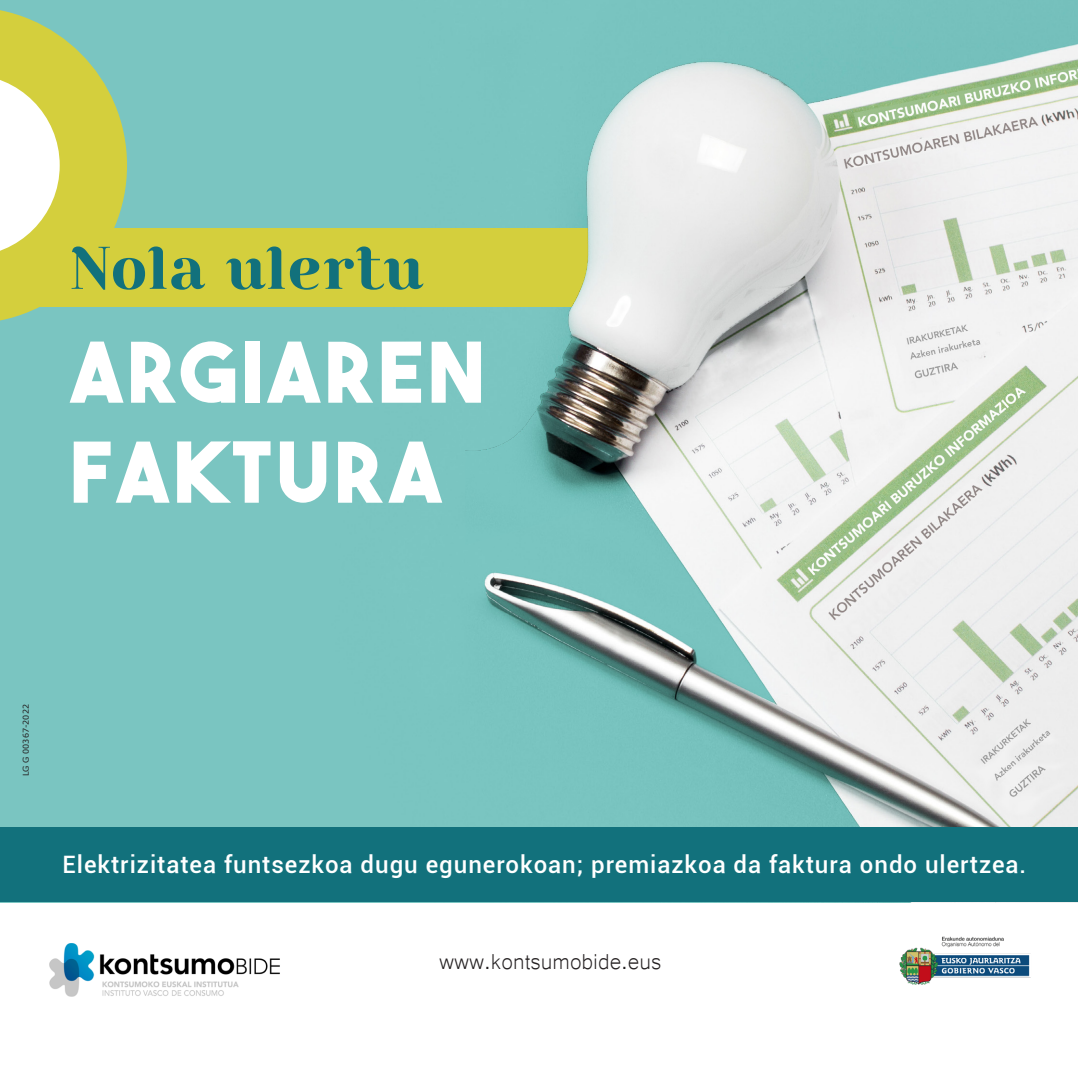
<style>
.page{position:relative;width:1078px;height:1078px;background:#fff}
.page>*{position:absolute;margin:0;border:0;box-sizing:border-box;transform-origin:0 0}
.t1{font:83.2px "The Bold Font";letter-spacing:.04em;color:#fff}
.t2{font:60px "Rosmatika";color:#12717c}
.t3{font:28px "Microsoft Yi Baiti";color:#231f20}
.t4{font:500 24px "Roboto";letter-spacing:.04em;color:#fff}
.t5{font:8px "Verdana";color:#231f20}
</style>
<div class="page">
<img style="left:0;top:0;width:1077px;height:827px">
<img style="left:899px;top:936px;width:132px;height:49px">
<img style="left:49px;top:943px;width:231px;height:54px">
<div style="left:0;top:827px;width:1077px;height:74px;background:#12717c"></div>
<div style="left:39px;top:228px;width:612px;height:79px;background:#d4cf3d"></div>
<svg style="left:0;top:7px;width:127px;height:316px"></svg>
<img style="left:465px;top:0;width:377px;height:544px">
<p class="t2" style="left:69px;top:234px;width:356px">Nola ulertu</p>
<p class="t1" style="left:69px;top:319px;width:416px">ARGIAREN</p>
<p class="t1" style="left:69px;top:419px;width:374px">FAKTURA</p>
<p class="t5" style="left:20px;top:776px;width:73px;rotate:-90deg">LG G 00367-2022</p>
<p class="t4" style="left:63px;top:847px;width:964px">Elektrizitatea funtsezkoa dugu egunerokoan; premiazkoa da faktura ondo ulertzea.</p>
<p class="t3" style="left:439px;top:944px;width:224px">www.kontsumobide.eus</p>
</div>
